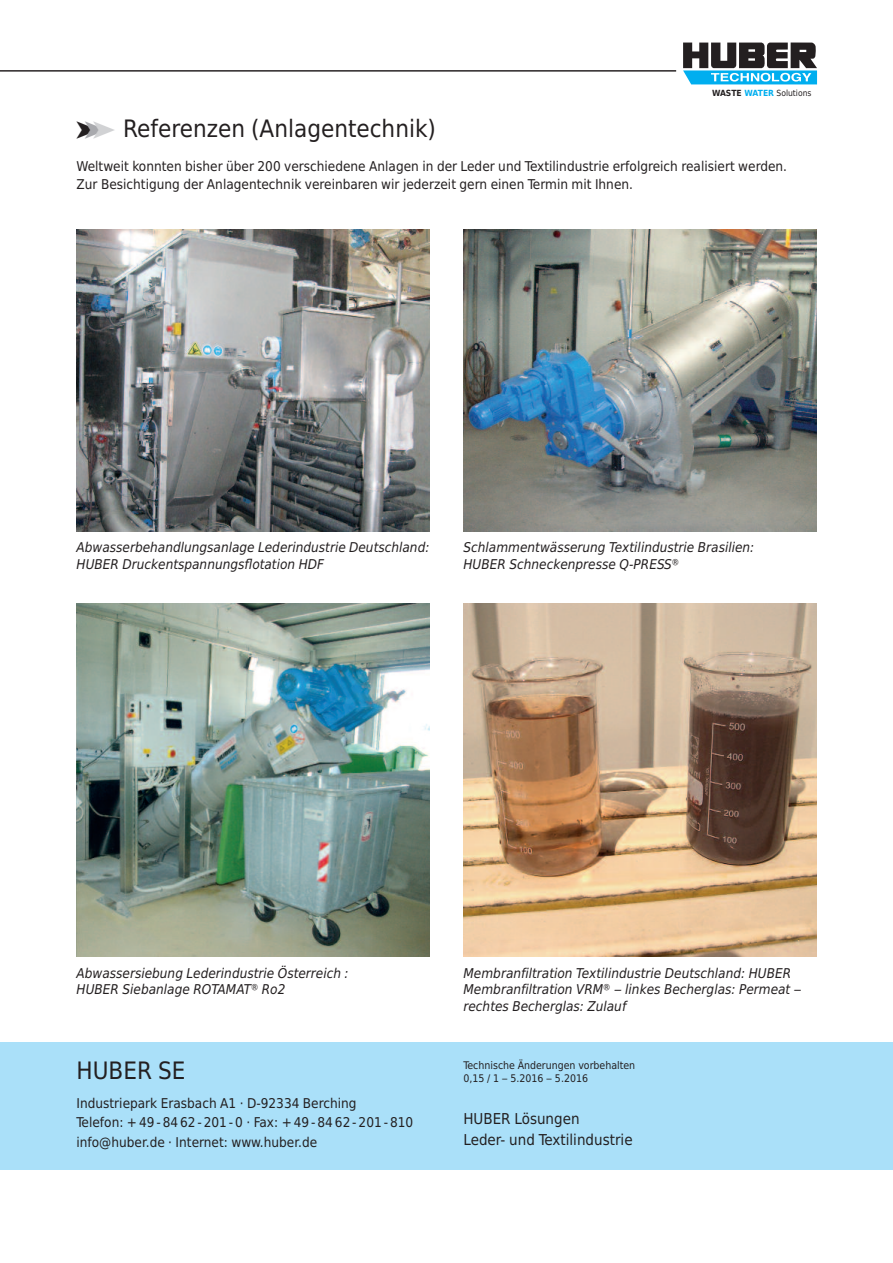
<style>
.page{position:relative;width:893px;height:1263px;background:#fff}
.page>*{position:absolute;margin:0;border:0;box-sizing:border-box;transform-origin:0 0}
.t1{font:24px "Huber Tec";color:#231f20}
.t2{font:15px/21px "Huber Tec";color:#231f20}
.t3{font:italic 13.5px/16.5px "Huber Tec";color:#231f20}
.t4{font:13.5px/19.5px "Huber Tec";color:#231f20}
.t5{font:10.5px/13.5px "Huber Tec";color:#231f20}
.t6{font:8.55px "Huber Tec";color:#231f20}
.s1{font-weight:700}
.s2{font-weight:700;color:#00aeef}
.s3{color:#a8a9ad}
.s4{color:#d1d2d4}
.s5{font-style:normal}
</style>
<div class="page">
<svg style="left:683px;top:43px;width:134px;height:41px"></svg>
<hr style="left:0;top:71px;width:676px;height:1px;background:#231f20">
<div style="left:0;top:1042px;width:893px;height:127px;background:#aae0f9"></div>
<img style="left:77px;top:230px;width:352px;height:301px">
<img style="left:463px;top:230px;width:353px;height:301px">
<img style="left:77px;top:604px;width:352px;height:353px">
<img style="left:463px;top:604px;width:353px;height:353px">
<p class="t6" style="left:712px;top:86px;width:101px"><span class="s1">WASTE</span> <span class="s2">WATER</span> Solutions</p>
<h1 class="t1" style="left:77px;top:115px;width:361px">➤<span class="s3">➤</span><span class="s4">➤</span> Referenzen (Anlagentechnik)</h1>
<p class="t4" style="left:77px;top:158px;width:712px;line-height:18px">Weltweit konnten bisher über 200 verschiedene Anlagen in der Leder und Textilindustrie erfolgreich realisiert werden.<br>Zur Besichtigung der Anlagentechnik vereinbaren wir jederzeit gern einen Termin mit Ihnen.</p>
<p class="t3" style="left:77px;top:539px;width:354px">Abwasserbehandlungsanlage Lederindustrie Deutschland:<br>HUBER Druckentspannungsflotation HDF</p>
<p class="t3" style="left:463px;top:539px;width:292px">Schlammentwässerung Textilindustrie Brasilien:<br>HUBER Schneckenpresse Q-PRESS<span class="s5">®</span></p>
<p class="t3" style="left:77px;top:965px;width:274px">Abwassersiebung Lederindustrie Österreich :<br>HUBER Siebanlage ROTAMAT® Ro2</p>
<p class="t3" style="left:463px;top:965px;width:340px">Membranfiltration Textilindustrie Deutschland: HUBER<br>Membranfiltration VRM® – linkes Becherglas: Permeat – rechtes Becherglas: Zulauf</p>
<h1 class="t1" style="left:77px;top:1057px;width:111px">HUBER SE</h1>
<p class="t4" style="left:77px;top:1093px;width:338px">Industriepark Erasbach A1 · D-92334 Berching<br>Telefon: +49 -84 62 -201 -0 · Fax: +49 -84 62 -201 -810 info@huber.de · Internet: www.huber.de</p>
<p class="t5" style="left:463px;top:1058px;width:173px">Technische Änderungen vorbehalten<br>0,15 / 1 – 5.2016 – 5.2016</p>
<p class="t2" style="left:463px;top:1109px;width:171px">HUBER Lösungen<br>Leder- und Textilindustrie</p>
</div>
